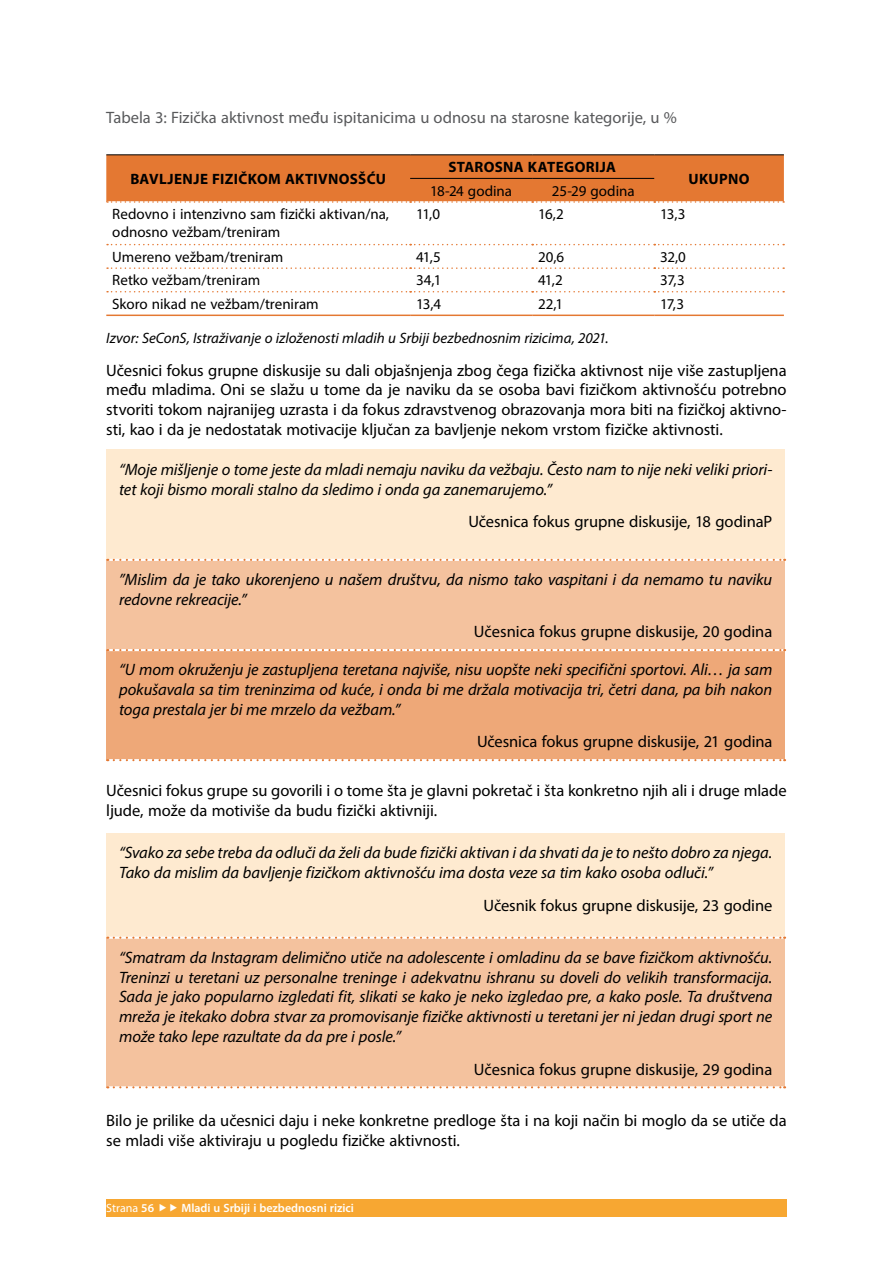
<style>
.page{position:relative;width:893px;height:1263px;background:#fff}
.page>*{position:absolute;margin:0;border:0;box-sizing:border-box;transform-origin:0 0}
.Body_text{font:italic 16.5px/19.8px "Myriad Pro";letter-spacing:-.005em;color:#000}
.Body_text-2{font:16.5px/19.8px "Myriad Pro";color:#000}
.Citat{font:16.5px "Myriad Pro";letter-spacing:-.005em;color:#000}
.Naslov_tabela{font:16.5px "Myriad Pro";color:#58595b}
.Tabela_text{font:15px/18px "Myriad Pro";color:#000}
.Izvor{font:italic 15px "Myriad Pro";letter-spacing:-.005em;color:#000}
.Tabela_text-2{font:700 15px "Myriad Pro";letter-spacing:.025em;color:#000}
.t1{font:600 12px "Myriad Pro";color:#fff}
.t2{font:12px "Myriad Pro";color:#fff}
.s1{font-weight:600}
</style>
<div class="page">
<div style="left:106px;top:1199px;width:681px;height:17px;background:#f7a732"></div>
<hr style="left:106px;top:154px;width:304px;height:1px;background:#000">
<hr style="left:410px;top:154px;width:122px;height:1px;background:#000">
<hr style="left:532px;top:154px;width:122px;height:1px;background:#000">
<svg style="left:106px;top:155px;width:678px;height:48px;background:#e37b38"></svg>
<svg style="left:107px;top:244px;width:677px;height:1px"></svg>
<svg style="left:107px;top:267px;width:677px;height:2px"></svg>
<svg style="left:107px;top:291px;width:677px;height:1px"></svg>
<hr style="left:654px;top:154px;width:130px;height:1px;background:#000">
<hr style="left:106px;top:315px;width:304px;height:1px;background:#e47832">
<hr style="left:410px;top:315px;width:122px;height:1px;background:#e47832">
<hr style="left:532px;top:315px;width:122px;height:1px;background:#e47832">
<hr style="left:654px;top:315px;width:130px;height:1px;background:#e47832">
<hr style="left:410px;top:178px;width:122px;height:1px;background:#000">
<hr style="left:532px;top:178px;width:122px;height:1px;background:#000">
<div style="left:106px;top:450px;width:679px;height:110px;background:#feead0"></div>
<div style="left:106px;top:560px;width:679px;height:90px;background:#f4c29e"></div>
<div style="left:106px;top:650px;width:679px;height:110px;background:#eea878"></div>
<hr style="left:107px;top:559px;width:677px;height:2px;background:#fff">
<hr style="left:107px;top:649px;width:677px;height:2px;background:#fff">
<hr style="left:107px;top:759px;width:677px;height:2px;background:#fff">
<svg style="left:114px;top:559px;width:671px;height:2px"></svg>
<svg style="left:114px;top:649px;width:671px;height:2px"></svg>
<svg style="left:114px;top:759px;width:671px;height:2px"></svg>
<div style="left:106px;top:833px;width:679px;height:105px;background:#feead0"></div>
<div style="left:106px;top:938px;width:679px;height:149px;background:#f4c29e"></div>
<hr style="left:107px;top:937px;width:677px;height:2px;background:#fff">
<hr style="left:107px;top:1086px;width:677px;height:2px;background:#fff">
<svg style="left:114px;top:937px;width:671px;height:2px"></svg>
<svg style="left:114px;top:1086px;width:671px;height:2px"></svg>
<p class="Naslov_tabela" style="left:106px;top:107px;width:572px">Tabela 3: Fizička aktivnost među ispitanicima u odnosu na starosne kategorije, u %</p>
<p class="Tabela_text-2" style="left:130px;top:169px;width:257px">BAVLJENJE FIZIČKOM AKTIVNOSŠĆU</p>
<p class="Tabela_text-2" style="left:448px;top:157px;width:169px">STAROSNA KATEGORIJA</p>
<p class="Tabela_text" style="left:430px;top:182px;width:83px">18-24 godina</p>
<p class="Tabela_text" style="left:552px;top:182px;width:84px">25-29 godina</p>
<p class="Tabela_text-2" style="left:688px;top:169px;width:63px">UKUPNO</p>
<p class="Tabela_text" style="left:112px;top:205px;width:278px">Redovno i intenzivno sam fizički aktivan/na, odnosno vežbam/treniram</p>
<p class="Tabela_text" style="left:416px;top:205px;width:25px">11,0</p>
<p class="Tabela_text" style="left:538px;top:205px;width:27px">16,2</p>
<p class="Tabela_text" style="left:660px;top:205px;width:27px">13,3</p>
<p class="Tabela_text" style="left:112px;top:248px;width:173px">Umereno vežbam/treniram</p>
<p class="Tabela_text" style="left:416px;top:248px;width:26px">41,5</p>
<p class="Tabela_text" style="left:538px;top:248px;width:28px">20,6</p>
<p class="Tabela_text" style="left:660px;top:248px;width:27px">32,0</p>
<p class="Tabela_text" style="left:112px;top:271px;width:150px">Retko vežbam/treniram</p>
<p class="Tabela_text" style="left:416px;top:271px;width:27px">34,1</p>
<p class="Tabela_text" style="left:538px;top:271px;width:26px">41,2</p>
<p class="Tabela_text" style="left:660px;top:271px;width:26px">37,3</p>
<p class="Tabela_text" style="left:112px;top:295px;width:208px">Skoro nikad ne vežbam/treniram</p>
<p class="Tabela_text" style="left:416px;top:295px;width:27px">13,4</p>
<p class="Tabela_text" style="left:538px;top:295px;width:27px">22,1</p>
<p class="Tabela_text" style="left:660px;top:295px;width:25px">17,3</p>
<p class="Izvor" style="left:106px;top:329px;width:504px">Izvor: SeConS, Istraživanje o izloženosti mladih u Srbiji bezbednosnim rizicima, 2021.</p>
<p class="Body_text-2" style="left:106px;top:360px;width:682px;text-align:justify">Učesnici fokus grupne diskusije su dali objašnjenja zbog čega fizička aktivnost nije više zastupljena među mladima. Oni se slažu u tome da je naviku da se osoba bavi fizičkom aktivnošću potrebno stvoriti tokom najranijeg uzrasta i da fokus zdravstvenog obrazovanja mora biti na fizičkoj aktivno&shy;sti, kao i da je nedostatak motivacije ključan za bavljenje nekom vrstom fizičke aktivnosti.</p>
<p class="Body_text" style="left:119px;top:459px;width:655px">“Moje mišljenje o tome jeste da mladi nemaju naviku da vežbaju. Često nam to nije neki veliki priori&shy;tet koji bismo morali stalno da sledimo i onda ga zanemarujemo.”</p>
<p class="Citat" style="left:468px;top:512px;width:306px">Učesnica fokus grupne diskusije, 18 godinaP</p>
<p class="Body_text" style="left:119px;top:569px;width:655px">”Mislim da je tako ukorenjeno u našem društvu, da nismo tako vaspitani i da nemamo tu naviku redovne rekreacije.”</p>
<p class="Body_text-2" style="left:474px;top:622px;width:300px">Učesnica fokus grupne diskusije, 20 godina</p>
<p class="Body_text" style="left:119px;top:659px;width:655px;text-align:justify">“U mom okruženju je zastupljena teretana najviše, nisu uopšte neki specifični sportovi. Ali… ja sam pokušavala sa tim treninzima od kuće, i onda bi me držala motivacija tri, četri dana, pa bih nakon toga prestala jer bi me mrzelo da vežbam.”</p>
<p class="Body_text-2" style="left:477px;top:732px;width:297px">Učesnica fokus grupne diskusije, 21 godina</p>
<p class="Body_text-2" style="left:106px;top:780px;width:682px">Učesnici fokus grupe su govorili i o tome šta je glavni pokretač i šta konkretno njih ali i druge mlade ljude, može da motiviše da budu fizički aktivniji.</p>
<p class="Body_text" style="left:119px;top:843px;width:655px">“Svako za sebe treba da odluči da želi da bude fizički aktivan i da shvati da je to nešto dobro za njega.<br>Tako da mislim da bavljenje fizičkom aktivnošću ima dosta veze sa tim kako osoba odluči.”</p>
<p class="Citat" style="left:484px;top:895px;width:290px">Učesnik fokus grupne diskusije, 23 godine</p>
<p class="Body_text" style="left:119px;top:947px;width:655px;text-align:justify">“Smatram da Instagram delimično utiče na adolescente i omladinu da se bave fizičkom aktivnošću.<br>Treninzi u teretani uz personalne treninge i adekvatnu ishranu su doveli do velikih transformacija.<br>Sada je jako popularno izgledati fit, slikati se kako je neko izgledao pre, a kako posle. Ta društvena mreža je itekako dobra stvar za promovisanje fizičke aktivnosti u teretani jer ni jedan drugi sport ne može tako lepe razultate da da pre i posle.”</p>
<p class="Body_text-2" style="left:474px;top:1059px;width:300px">Učesnica fokus grupne diskusije, 29 godina</p>
<p class="Body_text-2" style="left:106px;top:1110px;width:682px">Bilo je prilike da učesnici daju i neke konkretne predloge šta i na koji način bi moglo da se utiče da se mladi više aktiviraju u pogledu fizičke aktivnosti.</p>
<p class="t2" style="left:106px;top:1201px;width:49px">Strana <span class="s1">56</span></p>
<p class="t1" style="left:182px;top:1201px;width:174px">Mladi u Srbiji i bezbednosni rizici</p>
</div>
